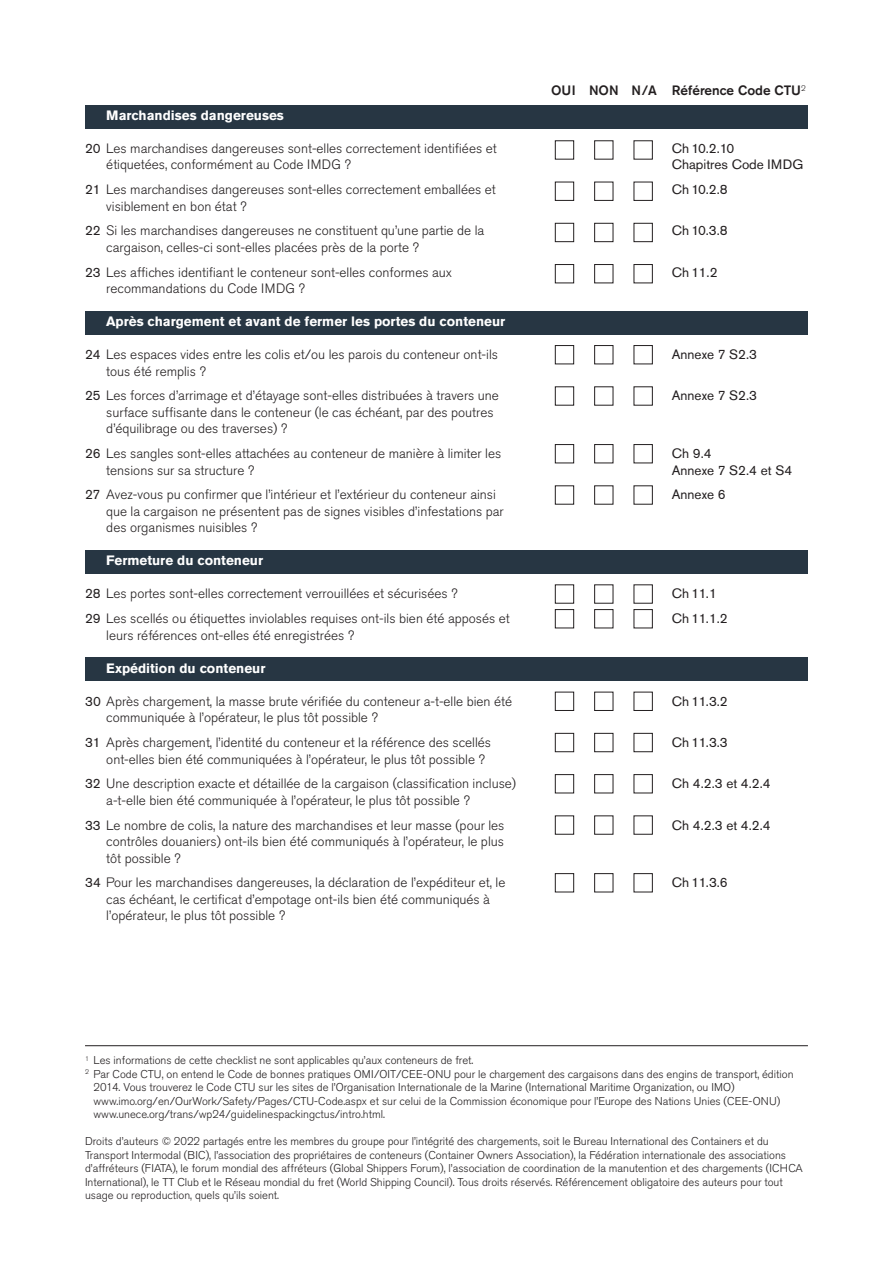
<style>
.page{position:relative;width:893px;height:1263px;background:#fff}
.page>*{position:absolute;margin:0;border:0;box-sizing:border-box;transform-origin:0 0}
.t1{font:300 13.5px/16.5px "Akzidenz Grotesk Pro";color:#231f20}
.t2{font:13.5px/16.5px "Akzidenz Grotesk Pro";color:#231f20}
.t3{font:700 13.5px "Akzidenz Grotesk Pro";color:#fff}
.t4{font:500 13.5px "Akzidenz Grotesk Pro";color:#231f20}
.t5{font:300 11.25px/13.5px "Akzidenz Grotesk Pro";color:#231f20}
.s1{font-weight:400}
</style>
<div class="page">
<div style="left:85px;top:658px;width:723px;height:23px;background:#273643"></div>
<div style="left:85px;top:550px;width:723px;height:24px;background:#273643"></div>
<div style="left:85px;top:311px;width:723px;height:23px;background:#273643"></div>
<div style="left:85px;top:105px;width:723px;height:23px;background:#273643"></div>
<div style="left:555px;top:140px;width:19px;height:20px;border:1px solid #231f20"></div>
<div style="left:555px;top:182px;width:19px;height:19px;border:1px solid #231f20"></div>
<div style="left:594px;top:182px;width:19px;height:19px;border:1px solid #231f20"></div>
<div style="left:634px;top:182px;width:19px;height:19px;border:1px solid #231f20"></div>
<div style="left:555px;top:223px;width:19px;height:19px;border:1px solid #231f20"></div>
<div style="left:594px;top:223px;width:19px;height:19px;border:1px solid #231f20"></div>
<div style="left:634px;top:223px;width:19px;height:19px;border:1px solid #231f20"></div>
<div style="left:555px;top:264px;width:19px;height:19px;border:1px solid #231f20"></div>
<div style="left:594px;top:264px;width:19px;height:19px;border:1px solid #231f20"></div>
<div style="left:634px;top:264px;width:19px;height:19px;border:1px solid #231f20"></div>
<div style="left:555px;top:345px;width:19px;height:19px;border:1px solid #231f20"></div>
<div style="left:594px;top:345px;width:19px;height:19px;border:1px solid #231f20"></div>
<div style="left:634px;top:345px;width:19px;height:19px;border:1px solid #231f20"></div>
<div style="left:555px;top:386px;width:19px;height:20px;border:1px solid #231f20"></div>
<div style="left:555px;top:444px;width:19px;height:19px;border:1px solid #231f20"></div>
<div style="left:594px;top:444px;width:19px;height:19px;border:1px solid #231f20"></div>
<div style="left:634px;top:444px;width:19px;height:19px;border:1px solid #231f20"></div>
<div style="left:555px;top:485px;width:19px;height:20px;border:1px solid #231f20"></div>
<div style="left:555px;top:584px;width:19px;height:20px;border:1px solid #231f20"></div>
<div style="left:555px;top:609px;width:19px;height:19px;border:1px solid #231f20"></div>
<div style="left:594px;top:609px;width:19px;height:19px;border:1px solid #231f20"></div>
<div style="left:634px;top:609px;width:19px;height:19px;border:1px solid #231f20"></div>
<div style="left:555px;top:692px;width:19px;height:19px;border:1px solid #231f20"></div>
<div style="left:594px;top:692px;width:19px;height:19px;border:1px solid #231f20"></div>
<div style="left:634px;top:692px;width:19px;height:19px;border:1px solid #231f20"></div>
<div style="left:555px;top:733px;width:19px;height:19px;border:1px solid #231f20"></div>
<div style="left:594px;top:733px;width:19px;height:19px;border:1px solid #231f20"></div>
<div style="left:634px;top:733px;width:19px;height:19px;border:1px solid #231f20"></div>
<div style="left:555px;top:774px;width:19px;height:19px;border:1px solid #231f20"></div>
<div style="left:594px;top:774px;width:19px;height:19px;border:1px solid #231f20"></div>
<div style="left:634px;top:774px;width:19px;height:19px;border:1px solid #231f20"></div>
<div style="left:555px;top:815px;width:19px;height:20px;border:1px solid #231f20"></div>
<div style="left:594px;top:815px;width:19px;height:20px;border:1px solid #231f20"></div>
<div style="left:634px;top:815px;width:19px;height:20px;border:1px solid #231f20"></div>
<div style="left:555px;top:873px;width:19px;height:19px;border:1px solid #231f20"></div>
<div style="left:594px;top:873px;width:19px;height:19px;border:1px solid #231f20"></div>
<div style="left:634px;top:873px;width:19px;height:19px;border:1px solid #231f20"></div>
<hr style="left:85px;top:1045px;width:723px;height:1px;background:#231f20">
<p class="t3" style="left:106px;top:110px;width:179px">Marchandises dangereuses</p>
<p class="t1" style="left:106px;top:141px;width:392px;text-indent:-21px"><span class="s1">20</span> Les marchandises dangereuses sont-elles correctement identifiées et étiquetées, conformément au Code IMDG ?</p>
<p class="t1" style="left:106px;top:182px;width:391px;text-indent:-21px"><span class="s1">21</span> Les marchandises dangereuses sont-elles correctement emballées et visiblement en bon état ?</p>
<p class="t1" style="left:106px;top:224px;width:379px;text-indent:-21px"><span class="s1">22</span> Si les marchandises dangereuses ne constituent qu’une partie de la cargaison, celles-ci sont-elles placées près de la porte ?</p>
<p class="t1" style="left:106px;top:265px;width:347px;text-indent:-21px"><span class="s1">23</span> Les affiches identifiant le conteneur sont-elles conformes aux recommandations du Code IMDG ?</p>
<p class="t3" style="left:106px;top:316px;width:400px">Après chargement et avant de fermer les portes du conteneur</p>
<p class="t1" style="left:106px;top:347px;width:393px;text-indent:-21px"><span class="s1">24</span> Les espaces vides entre les colis et/ou les parois du conteneur ont-ils tous été remplis ?</p>
<p class="t1" style="left:106px;top:389px;width:394px;text-indent:-21px"><span class="s1">25</span> Les forces d’arrimage et d’étayage sont-elles distribuées à travers une surface suffisante dans le conteneur (le cas échéant, par des poutres d’équilibrage ou des traverses) ?</p>
<p class="t1" style="left:106px;top:446px;width:396px;text-indent:-21px"><span class="s1">26</span> Les sangles sont-elles attachées au conteneur de manière à limiter les tensions sur sa structure ?</p>
<p class="t1" style="left:106px;top:488px;width:399px;text-indent:-21px"><span class="s1">27</span> Avez-vous pu confirmer que l’intérieur et l’extérieur du conteneur ainsi que la cargaison ne présentent pas de signes visibles d’infestations par des organismes nuisibles ?</p>
<p class="t3" style="left:106px;top:555px;width:158px">Fermeture du conteneur</p>
<p class="t1" style="left:85px;top:582px;width:426px;line-height:24.8px"><span class="s1">28</span> Les portes sont-elles correctement verrouillées et sécurisées ?<br><span class="s1">29</span> Les scellés ou étiquettes inviolables requises ont-ils bien été apposés et</p>
<p class="t1" style="left:106px;top:628px;width:249px">leurs références ont-elles été enregistrées ?</p>
<p class="t3" style="left:106px;top:663px;width:161px">Expédition du conteneur</p>
<p class="t1" style="left:106px;top:694px;width:407px;text-indent:-21px"><span class="s1">30</span> Après chargement, la masse brute vérifiée du conteneur a-t-elle bien été communiquée à l’opérateur, le plus tôt possible ?</p>
<p class="t1" style="left:106px;top:735px;width:386px;text-indent:-21px"><span class="s1">31</span> Après chargement, l’identité du conteneur et la référence des scellés ont-elles bien été communiquées à l’opérateur, le plus tôt possible ?</p>
<p class="t1" style="left:106px;top:776px;width:411px;text-indent:-21px"><span class="s1">32</span> Une description exacte et détaillée de la cargaison (classification incluse) a-t-elle bien été communiquée à l’opérateur, le plus tôt possible ?</p>
<p class="t1" style="left:106px;top:818px;width:400px;text-align:justify;text-indent:-21px"><span class="s1">33</span> Le nombre de colis, la nature des marchandises et leur masse (pour les contrôles douaniers) ont-ils bien été communiqués à l’opérateur, le plus tôt possible ?</p>
<p class="t1" style="left:106px;top:875px;width:401px;text-indent:-21px"><span class="s1">34</span> Pour les marchandises dangereuses, la déclaration de l’expéditeur et, le cas échéant, le certificat d’empotage ont-ils bien été communiqués à l’opérateur, le plus tôt possible ?</p>
<p class="t4" style="left:551px;top:86px;width:107px">OUI NON N/A</p>
<p class="t4" style="left:672px;top:86px;width:135px">Référence Code CTU<sup>2</sup></p>
<p class="t2" style="left:672px;top:141px;width:133px">Ch 10.2.10<br>Chapitres Code IMDG</p>
<p class="t2" style="left:672px;top:183px;width:57px">Ch 10.2.8</p>
<p class="t2" style="left:672px;top:224px;width:57px">Ch 10.3.8</p>
<p class="t2" style="left:672px;top:265px;width:47px">Ch 11.2</p>
<p class="t2" style="left:672px;top:348px;width:87px">Annexe 7 S2.3</p>
<p class="t2" style="left:672px;top:389px;width:87px">Annexe 7 S2.3</p>
<p class="t2" style="left:672px;top:447px;width:122px">Ch 9.4<br>Annexe 7 S2.4 et S4</p>
<p class="t2" style="left:672px;top:488px;width:55px">Annexe 6</p>
<p class="t2" style="left:672px;top:583px;width:57px;line-height:24.8px">Ch 11.1<br>Ch 11.1.2</p>
<p class="t2" style="left:672px;top:694px;width:57px">Ch 11.3.2</p>
<p class="t2" style="left:672px;top:735px;width:57px">Ch 11.3.3</p>
<p class="t2" style="left:672px;top:777px;width:100px">Ch 4.2.3 et 4.2.4</p>
<p class="t2" style="left:672px;top:818px;width:100px">Ch 4.2.3 et 4.2.4</p>
<p class="t2" style="left:672px;top:876px;width:57px">Ch 11.3.6</p>
<p class="t5" style="left:85px;top:1054px;width:390px"><sup>1</sup> Les informations de cette checklist ne sont applicables qu’aux conteneurs de fret.</p>
<p class="t5" style="left:85px;top:1068px;width:710px"><sup>2</sup> Par Code CTU, on entend le Code de bonnes pratiques OMI/OIT/CEE-ONU pour le chargement des cargaisons dans des engins de transport, édition</p>
<p class="t5" style="left:94px;top:1081px;width:643px">2014. Vous trouverez le Code CTU sur les sites de l’Organisation Internationale de la Marine (International Maritime Organization, ou IMO)</p>
<p class="t5" style="left:94px;top:1095px;width:688px">www.imo.org/en/OurWork/Safety/Pages/CTU-Code.aspx et sur celui de la Commission économique pour l’Europe des Nations Unies (CEE-ONU)</p>
<p class="t5" style="left:94px;top:1108px;width:293px">www.unece.org/trans/wp24/guidelinespackingctus/intro.html.</p>
<p class="t5" style="left:85px;top:1135px;width:719px">Droits d’auteurs © 2022 partagés entre les membres du groupe pour l’intégrité des chargements, soit le Bureau International des Containers et du Transport Intermodal (BIC), l’association des propriétaires de conteneurs (Container Owners Association), la Fédération internationale des associations d’affréteurs (FIATA), le forum mondial des affréteurs (Global Shippers Forum), l’association de coordination de la manutention et des chargements (ICHCA International), le TT Club et le Réseau mondial du fret (World Shipping Council). Tous droits réservés. Référencement obligatoire des auteurs pour tout usage ou reproduction, quels qu’ils soient.</p>
</div>
